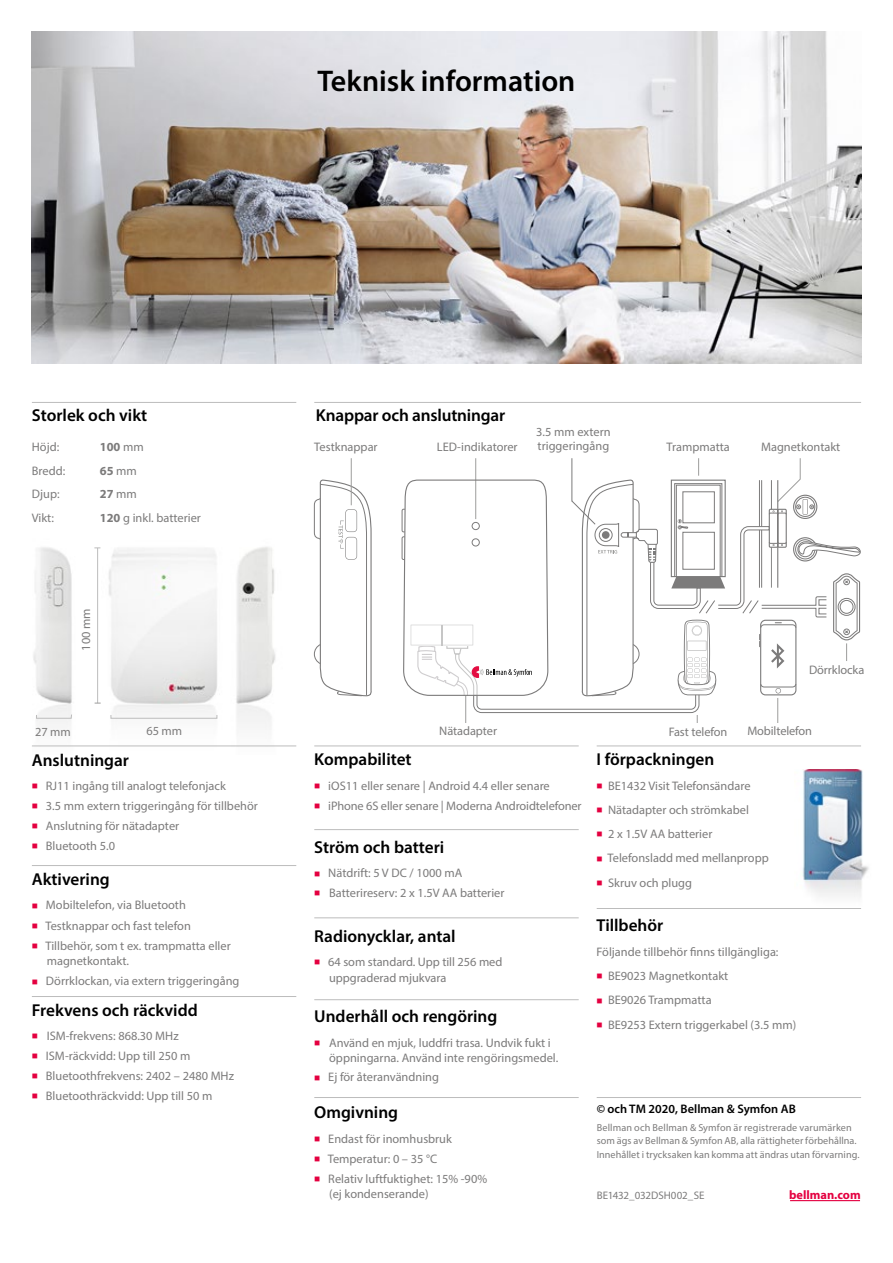
<style>
.page{position:relative;width:893px;height:1263px;background:#fff}
.page>*{position:absolute;margin:0;border:0;box-sizing:border-box;transform-origin:0 0}
.t1{font:600 30px "Myriad Pro";color:#000}
.t2{font:600 17.25px "Myriad Pro";color:#000}
.t3{font:12.3px/15.8px "Myriad Pro";color:#7c7b7b}
.t4{font:600 12.3px "Myriad Pro";color:#000}
.t5{font:700 12.3px "Myriad Pro";color:#7c7b7b}
.t6{font:700 12.3px "Myriad Pro";color:#e40040}
.t7{font:10.95px "Myriad Pro";letter-spacing:-.01em;color:#7c7b7b}
.t8{font:10.2px/13.5px "Myriad Pro";letter-spacing:.005em;color:#7c7b7b}
.s1{font-weight:400}
.s2{font-weight:700}
.s3{color:#e40040}
</style>
<div class="page">
<img style="left:32px;top:32px;width:829px;height:332px">
<img style="left:32px;top:547px;width:265px;height:200px">
<svg style="left:314px;top:480px;width:58px;height:217px"></svg>
<hr style="left:351px;top:458px;width:1px;height:47px;background:#9d9d9c">
<svg style="left:401px;top:458px;width:460px;height:265px"></svg>
<hr style="left:97px;top:548px;width:1px;height:155px;background:#bcbcbc">
<hr style="left:32px;top:745px;width:264px;height:1px;background:#bcbcbc">
<hr style="left:314px;top:745px;width:265px;height:1px;background:#bcbcbc">
<hr style="left:597px;top:745px;width:264px;height:1px;background:#bcbcbc">
<hr style="left:32px;top:996px;width:264px;height:1px;background:#bcbcbc">
<hr style="left:314px;top:917px;width:265px;height:1px;background:#bcbcbc">
<hr style="left:314px;top:829px;width:265px;height:1px;background:#bcbcbc">
<hr style="left:314px;top:999px;width:265px;height:1px;background:#bcbcbc">
<hr style="left:597px;top:908px;width:264px;height:1px;background:#bcbcbc">
<hr style="left:314px;top:1097px;width:265px;height:1px;background:#bcbcbc">
<hr style="left:597px;top:1097px;width:264px;height:1px;background:#bcbcbc">
<hr style="left:32px;top:865px;width:264px;height:1px;background:#bcbcbc">
<hr style="left:32px;top:402px;width:264px;height:1px;background:#bcbcbc">
<hr style="left:314px;top:402px;width:547px;height:1px;background:#bcbcbc">
<div style="left:36px;top:714px;width:36px;height:5px;border:1px solid #bcbcbc"></div>
<div style="left:111px;top:715px;width:106px;height:4px;border:1px solid #bcbcbc"></div>
<hr style="left:790px;top:1200px;width:70px;height:1px;background:#e40040">
<img style="left:802px;top:769px;width:67px;height:128px">
<h1 class="t1" style="left:318px;top:62px;width:259px">Teknisk information</h1>
<h2 class="t2" style="left:32px;top:404px;width:117px">Storlek och vikt</h2>
<h2 class="t2" style="left:316px;top:404px;width:191px">Knappar och anslutningar</h2>
<p class="t3" style="left:32px;top:439px;width:29px">Höjd:</p>
<p class="t5" style="left:100px;top:439px;width:45px">100 <span class="s1">mm</span></p>
<p class="t3" style="left:32px;top:462px;width:35px">Bredd:</p>
<p class="t5" style="left:100px;top:462px;width:39px">65 <span class="s1">mm</span></p>
<p class="t3" style="left:32px;top:486px;width:29px">Djup:</p>
<p class="t5" style="left:100px;top:486px;width:39px">27 <span class="s1">mm</span></p>
<p class="t3" style="left:32px;top:510px;width:24px">Vikt:</p>
<p class="t3" style="left:100px;top:510px;width:103px"><span class="s2">120</span> g inkl. batterier</p>
<p class="t3" style="left:314px;top:439px;width:65px">Testknappar</p>
<p class="t3" style="left:437px;top:439px;width:82px">LED-indikatorer</p>
<p class="t3" style="left:536px;top:424px;width:76px;line-height:14.9px">3.5 mm extern triggeringång</p>
<p class="t3" style="left:78px;top:651px;width:44px;rotate:-90deg">100 mm</p>
<p class="t3" style="left:667px;top:439px;width:65px">Trampmatta</p>
<p class="t3" style="left:761px;top:439px;width:81px">Magnetkontakt</p>
<p class="t3" style="left:809px;top:661px;width:57px">Dörrklocka</p>
<p class="t3" style="left:35px;top:723px;width:37px">27 mm</p>
<p class="t3" style="left:146px;top:723px;width:37px">65 mm</p>
<h2 class="t2" style="left:32px;top:749px;width:99px">Anslutningar</h2>
<p class="t3" style="left:32px;top:778px;width:196px"><span class="s3">■</span> RJ11 ingång till analogt telefonjack</p>
<p class="t3" style="left:32px;top:798px;width:228px"><span class="s3">■</span> 3.5 mm extern triggeringång för tillbehör</p>
<p class="t3" style="left:32px;top:818px;width:149px"><span class="s3">■</span> Anslutning för nätadapter</p>
<p class="t3" style="left:32px;top:838px;width:85px"><span class="s3">■</span> Bluetooth 5.0</p>
<h2 class="t2" style="left:32px;top:868px;width:79px">Aktivering</h2>
<p class="t3" style="left:32px;top:897px;width:156px"><span class="s3">■</span> Mobiltelefon, via Bluetooth</p>
<p class="t3" style="left:32px;top:917px;width:161px"><span class="s3">■</span> Testknappar och fast telefon</p>
<p class="t3" style="left:47px;top:937px;width:186px;text-indent:-15px"><span class="s3">■</span> Tillbehör, som t ex. trampmatta eller magnetkontakt.</p>
<p class="t3" style="left:32px;top:973px;width:209px"><span class="s3">■</span> Dörrklockan, via extern triggeringång</p>
<h2 class="t2" style="left:32px;top:999px;width:167px">Frekvens och räckvidd</h2>
<p class="t3" style="left:32px;top:1028px;width:148px"><span class="s3">■</span> ISM-frekvens: 868.30 MHz</p>
<p class="t3" style="left:32px;top:1048px;width:160px"><span class="s3">■</span> ISM-räckvidd: Upp till 250 m</p>
<p class="t3" style="left:32px;top:1068px;width:204px"><span class="s3">■</span> Bluetoothfrekvens: 2402 – 2480 MHz</p>
<p class="t3" style="left:32px;top:1088px;width:182px"><span class="s3">■</span> Bluetoothräckvidd: Upp till 50 m</p>
<p class="t3" style="left:439px;top:723px;width:59px">Nätadapter</p>
<p class="t3" style="left:669px;top:724px;width:60px">Fast telefon</p>
<p class="t3" style="left:747px;top:723px;width:66px">Mobiltelefon</p>
<h2 class="t2" style="left:314px;top:749px;width:99px">Kompabilitet</h2>
<p class="t3" style="left:314px;top:777px;width:237px"><span class="s3">■</span> iOS11 eller senare | Android 4.4 eller senare</p>
<p class="t3" style="left:314px;top:797px;width:269px"><span class="s3">■</span> iPhone 6S eller senare | Moderna Androidtelefoner</p>
<h2 class="t2" style="left:314px;top:836px;width:131px">Ström och batteri</h2>
<p class="t3" style="left:314px;top:865px;width:149px"><span class="s3">■</span> Nätdrift: 5 V DC / 1000 mA</p>
<p class="t3" style="left:314px;top:884px;width:192px"><span class="s3">■</span> Batterireserv: 2 x 1.5V AA batterier</p>
<h2 class="t2" style="left:314px;top:925px;width:143px">Radionycklar, antal</h2>
<p class="t3" style="left:329px;top:954px;width:175px;text-indent:-15px"><span class="s3">■</span> 64 som standard. Upp till 256 med uppgraderad mjukvara</p>
<h2 class="t2" style="left:314px;top:1005px;width:185px">Underhåll och rengöring</h2>
<p class="t3" style="left:329px;top:1034px;width:231px;text-indent:-15px"><span class="s3">■</span> Använd en mjuk, luddfri trasa. Undvik fukt i öppningarna. Använd inte rengöringsmedel.</p>
<p class="t3" style="left:314px;top:1069px;width:126px"><span class="s3">■</span> Ej för återanvändning</p>
<h2 class="t2" style="left:314px;top:1101px;width:85px">Omgivning</h2>
<p class="t3" style="left:314px;top:1130px;width:139px"><span class="s3">■</span> Endast för inomhusbruk</p>
<p class="t3" style="left:314px;top:1150px;width:124px"><span class="s3">■</span> Temperatur: 0 – 35 °C</p>
<p class="t3" style="left:329px;top:1170px;width:159px;text-indent:-15px"><span class="s3">■</span> Relativ luftfuktighet: 15% -90% (ej kondenserande)</p>
<h2 class="t2" style="left:597px;top:749px;width:119px">I förpackningen</h2>
<p class="t3" style="left:597px;top:777px;width:155px"><span class="s3">■</span> BE1432 Visit Telefonsändare</p>
<p class="t3" style="left:597px;top:802px;width:154px"><span class="s3">■</span> Nätadapter och strömkabel</p>
<p class="t3" style="left:597px;top:826px;width:117px"><span class="s3">■</span> 2 x 1.5V AA batterier</p>
<p class="t3" style="left:597px;top:850px;width:174px"><span class="s3">■</span> Telefonsladd med mellanpropp</p>
<p class="t3" style="left:597px;top:874px;width:97px"><span class="s3">■</span> Skruv och plugg</p>
<h2 class="t2" style="left:597px;top:915px;width:68px">Tillbehör</h2>
<p class="t3" style="left:597px;top:943px;width:183px">Följande tillbehör finns tillgängliga:</p>
<p class="t3" style="left:597px;top:968px;width:133px"><span class="s3">■</span> BE9023 Magnetkontakt</p>
<p class="t3" style="left:597px;top:992px;width:117px"><span class="s3">■</span> BE9026 Trampmatta</p>
<p class="t3" style="left:597px;top:1016px;width:201px"><span class="s3">■</span> BE9253 Extern triggerkabel (3.5 mm)</p>
<p class="t4" style="left:597px;top:1101px;width:201px">© och TM 2020, Bellman &amp; Symfon AB</p>
<p class="t8" style="left:597px;top:1120px;width:264px">Bellman och Bellman &amp; Symfon är registrerade varumärken som ägs av Bellman &amp; Symfon AB, alla rättigheter förbehållna.<br>Innehållet i trycksaken kan komma att ändras utan förvarning.</p>
<p class="t7" style="left:597px;top:1189px;width:109px">BE1432_032DSH002_SE</p>
<p class="t6" style="left:789px;top:1187px;width:73px">bellman.com</p>
</div>
